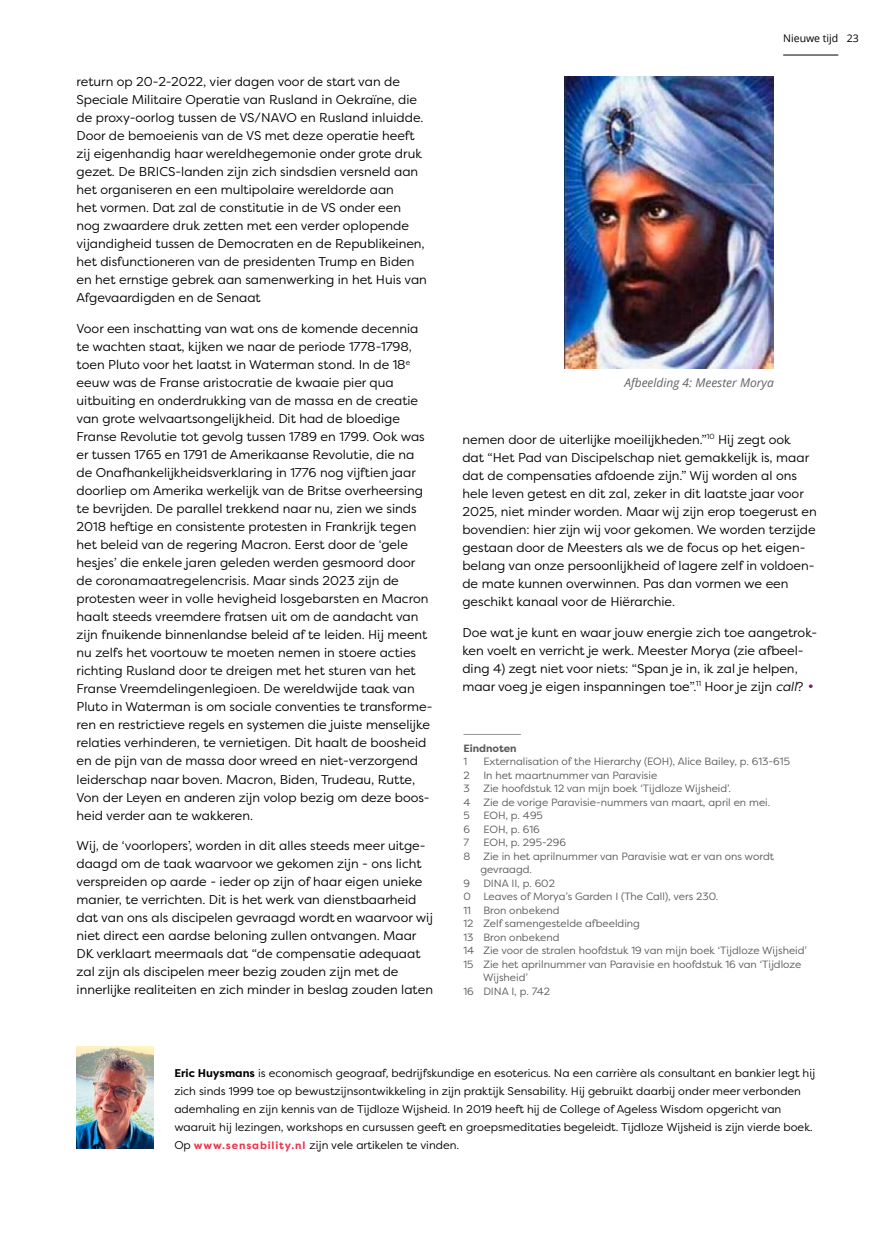
<style>
.page{position:relative;width:893px;height:1234px;background:#fff}
.page>*{position:absolute;margin:0;border:0;box-sizing:border-box;transform-origin:0 0}
.t1{font:12.75px/18px "Filson Pro";color:#000}
.t2{font:italic 12px "Open Sans";color:#636466}
.t3{font:11.25px/18px "Filson Pro";color:#000}
.t4{font:10.5px/13.5px "Filson Pro";color:#58595b}
.t5{font:10.5px "Open Sans";color:#000}
.t6{font:700 10.5px "Filson Pro";color:#58595b}
.s1{font-style:italic}
.s2{font-family:"Charter";color:#722762}
.s3{font-weight:700}
.s4{font-weight:700;font-size:10.5px;color:#ee334b}
</style>
<div class="page">
<hr style="left:463px;top:734px;width:58px;height:1px;background:#95979a">
<hr style="left:783px;top:55px;width:55px;height:1px;background:#000">
<img style="left:565px;top:77px;width:209px;height:292px">
<img style="left:77px;top:1046px;width:76px;height:102px">
<p class="t1" style="left:77px;top:72px;width:352px">return op 20-2-2022, vier dagen voor de start van de Speciale Militaire Operatie van Rusland in Oekraïne, die de proxy-oorlog tussen de VS/NAVO en Rusland inluidde.<br>Door de bemoeienis van de VS met deze operatie heeft zij eigenhandig haar wereldhegemonie onder grote druk gezet. De BRICS-landen zijn zich sindsdien versneld aan het organiseren en een multipolaire wereldorde aan<br>het vormen. Dat zal de constitutie in de VS onder een nog zwaardere druk zetten met een verder oplopende vijandigheid tussen de Democraten en de Republikeinen, het disfunctioneren van de presidenten Trump en Biden en het ernstige gebrek aan samenwerking in het Huis van Afgevaardigden en de Senaat</p>
<p class="t1" style="left:77px;top:319px;width:357px">Voor een inschatting van wat ons de komende decennia te wachten staat, kijken we naar de periode 1778-1798, toen Pluto voor het laatst in Waterman stond. In de 18<sup>e </sup>eeuw was de Franse aristocratie de kwaaie pier qua uitbuiting en onderdrukking van de massa en de creatie van grote welvaartsongelijkheid. Dit had de bloedige Franse Revolutie tot gevolg tussen 1789 en 1799. Ook was er tussen 1765 en 1791 de Amerikaanse Revolutie, die na de Onafhankelijkheidsverklaring in 1776 nog vijftien jaar doorliep om Amerika werkelijk van de Britse overheersing te bevrijden. De parallel trekkend naar nu, zien we sinds 2018 heftige en consistente protesten in Frankrijk tegen het beleid van de regering Macron. Eerst door de ‘gele hesjes’ die enkele jaren geleden werden gesmoord door de coronamaatregelencrisis. Maar sinds 2023 zijn de protesten weer in volle hevigheid losgebarsten en Macron haalt steeds vreemdere fratsen uit om de aandacht van zijn fnuikende binnenlandse beleid af te leiden. Hij meent nu zelfs het voortouw te moeten nemen in stoere acties richting Rusland door te dreigen met het sturen van het Franse Vreemdelingenlegioen. De wereldwijde taak van Pluto in Waterman is om sociale conventies te transforme&shy;ren en restrictieve regels en systemen die juiste menselijke relaties verhinderen, te vernietigen. Dit haalt de boosheid en de pijn van de massa door wreed en niet-verzorgend leiderschap naar boven. Macron, Biden, Trudeau, Rutte, Von der Leyen en anderen zijn volop bezig om deze boos&shy;heid verder aan te wakkeren.</p>
<p class="t1" style="left:77px;top:836px;width:358px">Wij, de ‘voorlopers’, worden in dit alles steeds meer uitge&shy;daagd om de taak waarvoor we gekomen zijn - ons licht verspreiden op aarde - ieder op zijn of haar eigen unieke manier, te verrichten. Dit is het werk van dienstbaarheid dat van ons als discipelen gevraagd wordt en waarvoor wij niet direct een aardse beloning zullen ontvangen. Maar DK verklaart meermaals dat “de compensatie adequaat zal zijn als discipelen meer bezig zouden zijn met de innerlijke realiteiten en zich minder in beslag zouden laten</p>
<p class="t5" style="left:783px;top:31px;width:77px">Nieuwe tijd 23</p>
<p class="t2" style="left:624px;top:374px;width:151px">Afbeelding 4: Meester Morya</p>
<p class="t1" style="left:462px;top:429px;width:356px">nemen door de uiterlijke moeilijkheden.”<sup>10</sup> Hij zegt ook<br>dat “Het Pad van Discipelschap niet gemakkelijk is, maar dat de compensaties afdoende zijn.” Wij worden al ons hele leven getest en dit zal, zeker in dit laatste jaar voor 2025, niet minder worden. Maar wij zijn erop toegerust en bovendien: hier zijn wij voor gekomen. We worden terzijde gestaan door de Meesters als we de focus op het eigen&shy;belang van onze persoonlijkheid of lagere zelf in voldoen&shy;de mate kunnen overwinnen. Pas dan vormen we een geschikt kanaal voor de Hiërarchie.</p>
<p class="t1" style="left:462px;top:622px;width:356px">Doe wat je kunt en waar jouw energie zich toe aangetrok&shy;ken voelt en verricht je werk. Meester Morya (zie afbeel&shy;ding 4) zegt niet voor niets: “Span je in, ik zal je helpen, maar voeg je eigen inspanningen toe”.<sup>11</sup> Hoor je zijn <span class="s1">call</span>? <span class="s2">•</span></p>
<p class="t6" style="left:463px;top:741px;width:55px">Eindnoten</p>
<p class="t4" style="left:463px;top:754px;width:5px">1</p>
<p class="t4" style="left:483px;top:754px;width:308px">Externalisation of the Hierarchy (EOH), Alice Bailey, p. 613-615</p>
<p class="t4" style="left:463px;top:767px;width:8px">2</p>
<p class="t4" style="left:483px;top:767px;width:175px">In het maartnummer van Paravisie</p>
<p class="t4" style="left:463px;top:781px;width:8px">3</p>
<p class="t4" style="left:463px;top:781px;width:308px;text-indent:20px">Zie hoofdstuk 12 van mijn boek ‘Tijdloze Wijsheid’.<br>4 Zie de vorige Paravisie-nummers van maart, april en mei.<br>5</p>
<p class="t4" style="left:483px;top:808px;width:61px">EOH, p. 495</p>
<p class="t4" style="left:463px;top:821px;width:8px">6</p>
<p class="t4" style="left:483px;top:821px;width:58px">EOH, p. 616</p>
<p class="t4" style="left:463px;top:835px;width:7px">7</p>
<p class="t4" style="left:483px;top:835px;width:84px">EOH, p. 295-296</p>
<p class="t4" style="left:463px;top:848px;width:312px">8 Zie in het aprilnummer van Paravisie wat er van ons wordt</p>
<p class="t4" style="left:480px;top:862px;width:53px">gevraagd.</p>
<p class="t4" style="left:463px;top:875px;width:8px">9</p>
<p class="t4" style="left:483px;top:875px;width:73px">DINA II, p. 602</p>
<p class="t4" style="left:463px;top:889px;width:256px">0 Leaves of Morya’s Garden I (The Call), vers 230.</p>
<p class="t4" style="left:463px;top:902px;width:97px">11 Bron onbekend</p>
<p class="t4" style="left:463px;top:916px;width:178px">12 Zelf samengestelde afbeelding</p>
<p class="t4" style="left:463px;top:929px;width:97px">13 Bron onbekend</p>
<p class="t4" style="left:463px;top:943px;width:345px">14 Zie voor de stralen hoofdstuk 19 van mijn boek ‘Tijdloze Wijsheid’</p>
<p class="t4" style="left:463px;top:956px;width:339px">15 Zie het aprilnummer van Paravisie en hoofdstuk 16 van ‘Tijdloze</p>
<p class="t4" style="left:483px;top:970px;width:46px">Wijsheid’</p>
<p class="t4" style="left:463px;top:983px;width:88px">16 DINA I, p. 742</p>
<p class="t3" style="left:174px;top:1063px;width:642px"><span class="s3">Eric Huysmans</span> is economisch geograaf, bedrijfskundige en esotericus. Na een carrière als consultant en bankier legt hij zich sinds 1999 toe op bewustzijnsontwikkeling in zijn praktijk Sensability. Hij gebruikt daarbij onder meer verbonden ademhaling en zijn kennis van de Tijdloze Wijsheid. In 2019 heeft hij de College of Ageless Wisdom opgericht van waaruit hij lezingen, workshops en cursussen geeft en groepsmeditaties begeleidt. Tijdloze Wijsheid is zijn vierde boek.<br>Op <span class="s4">www.sensability.nl</span> zijn vele artikelen te vinden.</p>
</div>
